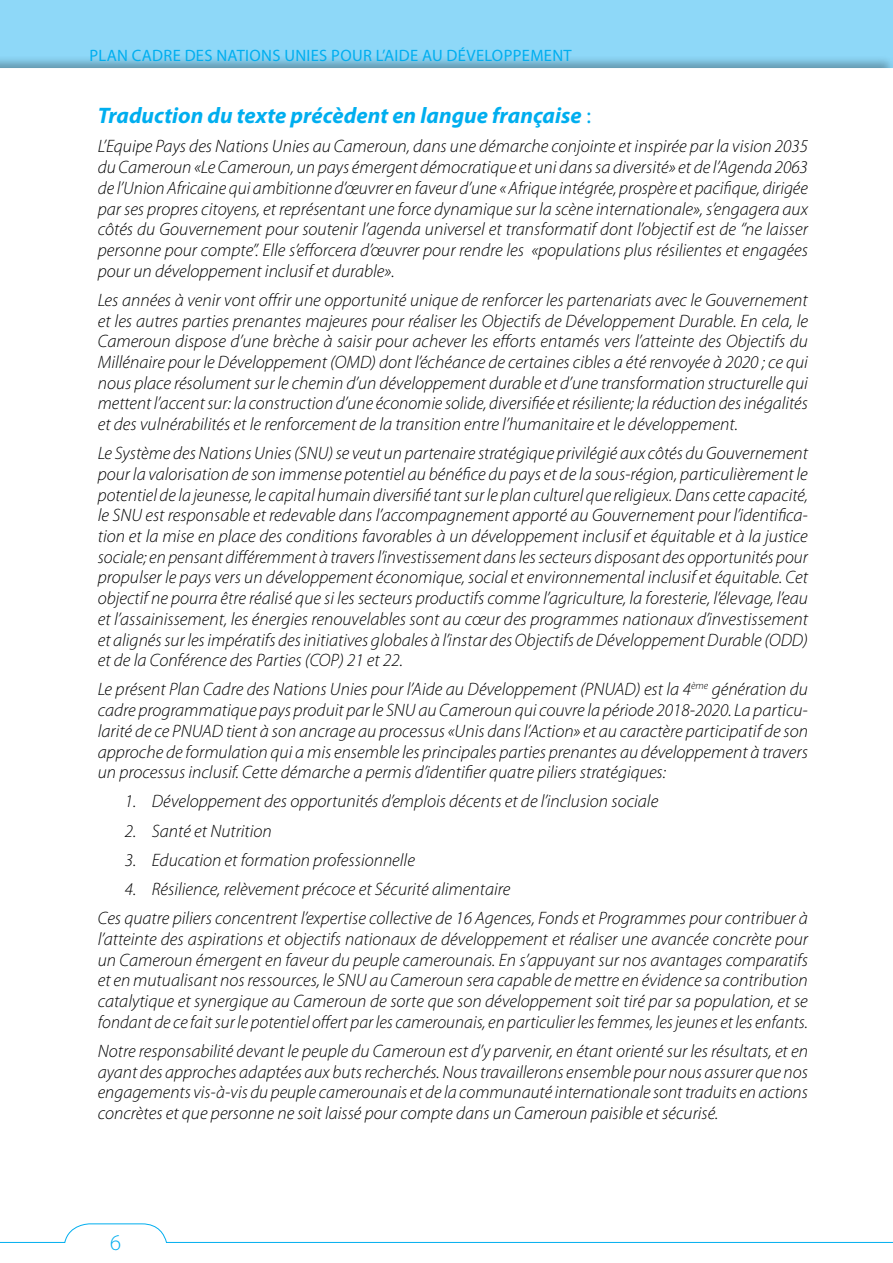
<style>
.page{position:relative;width:893px;height:1263px;background:#8ed8f8}
.page>*{position:absolute;margin:0;border:0;box-sizing:border-box;transform-origin:0 0}
.t1{font:italic 700 22.5px "Myriad Pro";color:#00aeef}
.t2{font:300 22.5px "Myriad Pro";color:#00aeef}
.t3{font:italic 300 18px/20.7px "Myriad Pro";color:#000;text-align:justify}
.t4{font:16.5px "Myriad Pro";letter-spacing:.02em;color:#00aeef}
.s1{font-weight:400;font-style:normal}
</style>
<div class="page">
<div style="left:0;top:68px;width:893px;height:1195px;background:#fff"></div>
<svg style="left:0;top:1223px;width:893px;height:20px;background:#f2fafe"></svg>
<p class="t4" style="left:89px;top:46px;width:484px">PLAN CADRE DES NATIONS UNIES POUR L’AIDE AU DÉVELOPPEMENT</p>
<p class="t1" style="left:98px;top:101px;width:495px">Traduction du texte précèdent en langue française <span class="s1">:</span></p>
<p class="t3" style="left:98px;top:136px;width:712px">L’Equipe Pays des Nations Unies au Cameroun, dans une démarche conjointe et inspirée par la vision 2035 du Cameroun «Le Cameroun, un pays émergent démocratique et uni dans sa diversité» et de l’Agenda 2063 de l’Union Africaine qui ambitionne d’œuvrer en faveur d’une « Afrique intégrée, prospère et pacifique, dirigée par ses propres citoyens, et représentant une force dynamique sur la scène internationale», s’engagera aux côtés du Gouvernement pour soutenir l’agenda universel et transformatif dont l’objectif est de ‘’ne laisser personne pour compte’’. Elle s’efforcera d’œuvrer pour rendre les «populations plus résilientes et engagées pour un développement inclusif et durable».</p>
<p class="t3" style="left:98px;top:289px;width:712px">Les années à venir vont offrir une opportunité unique de renforcer les partenariats avec le Gouvernement et les autres parties prenantes majeures pour réaliser les Objectifs de Développement Durable. En cela, le Cameroun dispose d’une brèche à saisir pour achever les efforts entamés vers l’atteinte des Objectifs du Millénaire pour le Développement (OMD) dont l’échéance de certaines cibles a été renvoyée à 2020 ; ce qui nous place résolument sur le chemin d’un développement durable et d’une transformation structurelle qui mettent l’accent sur: la construction d’une économie solide, diversifiée et résiliente; la réduction des inégalités et des vulnérabilités et le renforcement de la transition entre l’humanitaire et le développement.</p>
<p class="t3" style="left:98px;top:443px;width:712px">Le Système des Nations Unies (SNU) se veut un partenaire stratégique privilégié aux côtés du Gouvernement pour la valorisation de son immense potentiel au bénéfice du pays et de la sous-région, particulièrement le potentiel de la jeunesse, le capital humain diversifié tant sur le plan culturel que religieux. Dans cette capacité, le SNU est responsable et redevable dans l’accompagnement apporté au Gouvernement pour l’identifica&shy;tion et la mise en place des conditions favorables à un développement inclusif et équitable et à la justice sociale; en pensant différemment à travers l’investissement dans les secteurs disposant des opportunités pour propulser le pays vers un développement économique, social et environnemental inclusif et équitable. Cet objectif ne pourra être réalisé que si les secteurs productifs comme l’agriculture, la foresterie, l’élevage, l’eau et l’assainissement, les énergies renouvelables sont au cœur des programmes nationaux d’investissement et alignés sur les impératifs des initiatives globales à l’instar des Objectifs de Développement Durable (ODD) et de la Conférence des Parties (COP) 21 et 22.</p>
<p class="t3" style="left:98px;top:679px;width:712px">Le présent Plan Cadre des Nations Unies pour l’Aide au Développement (PNUAD) est la 4<sup>ème</sup> génération du cadre programmatique pays produit par le SNU au Cameroun qui couvre la période 2018-2020. La particu&shy;larité de ce PNUAD tient à son ancrage au processus «Unis dans l’Action» et au caractère participatif de son approche de formulation qui a mis ensemble les principales parties prenantes au développement à travers un processus inclusif. Cette démarche a permis d’identifier quatre piliers stratégiques:</p>
<p class="t3" style="left:125px;top:791px;width:535px">1. Développement des opportunités d’emplois décents et de l’inclusion sociale</p>
<p class="t3" style="left:125px;top:820px;width:149px">2. Santé et Nutrition</p>
<p class="t3" style="left:125px;top:849px;width:292px">3. Education et formation professionnelle</p>
<p class="t3" style="left:98px;top:874px;width:712px;line-height:29.2px;text-indent:27px">4. Résilience, relèvement précoce et Sécurité alimentaire<br>Ces quatre piliers concentrent l’expertise collective de 16 Agences, Fonds et Programmes pour contribuer à</p>
<p class="t3" style="left:98px;top:928px;width:712px">l’atteinte des aspirations et objectifs nationaux de développement et réaliser une avancée concrète pour un Cameroun émergent en faveur du peuple camerounais. En s’appuyant sur nos avantages comparatifs et en mutualisant nos ressources, le SNU au Cameroun sera capable de mettre en évidence sa contribution catalytique et synergique au Cameroun de sorte que son développement soit tiré par sa population, et se fondant de ce fait sur le potentiel offert par les camerounais, en particulier les femmes, les jeunes et les enfants.</p>
<p class="t3" style="left:98px;top:1040px;width:712px">Notre responsabilité devant le peuple du Cameroun est d’y parvenir, en étant orienté sur les résultats, et en ayant des approches adaptées aux buts recherchés. Nous travaillerons ensemble pour nous assurer que nos engagements vis-à-vis du peuple camerounais et de la communauté internationale sont traduits en actions concrètes et que personne ne soit laissé pour compte dans un Cameroun paisible et sécurisé.</p>
<p class="t2" style="left:110px;top:1230px;width:12px">6</p>
</div>
